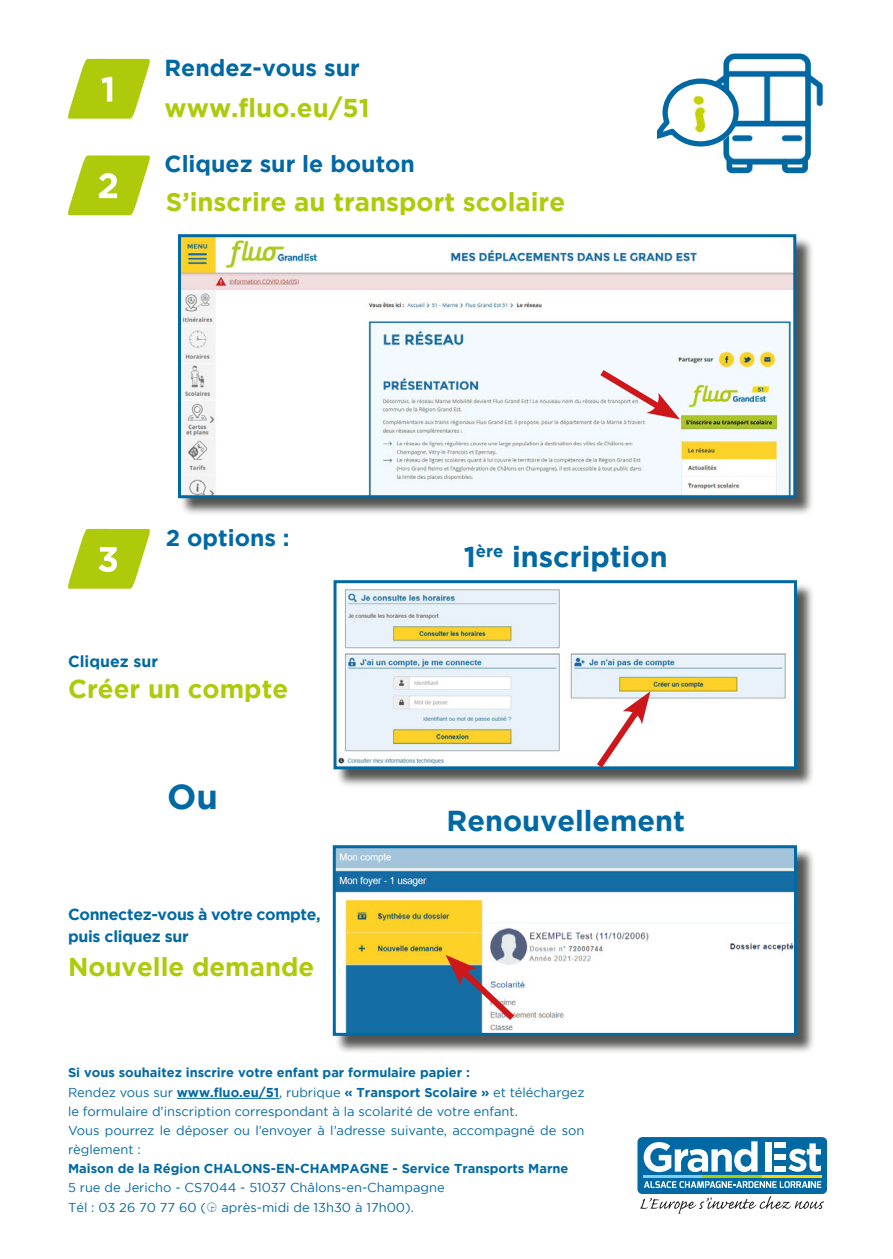
<style>
.page{position:relative;width:893px;height:1259px;background:#fff}
.page>*{position:absolute;margin:0;border:0;box-sizing:border-box;transform-origin:0 0}
.t1{font:700 34.5px "Gotham";color:#0069a4}
.t2{font:700 28.8px "Gotham";color:#0069a4}
.t3{font:700 25.8px "Gotham";color:#afca0b}
.t4{font:700 23.1px "Gotham";color:#0069a4}
.t5{font:700 15.9px/22.2px "Gotham";letter-spacing:-.02em;color:#0069a4}
.t6{font:700 15.9px "Gotham";color:#0069a4}
.t7{font:12.9px/19.2px "Gotham";color:#0069a4}
.t8{font:700 12.9px "Gotham";color:#0069a4}
.s1{font-weight:700}
</style>
<div class="page">
<div style="left:335px;top:847px;width:480px;height:207px;background:#1d1d1b;opacity:.75"></div>
<img style="left:337px;top:849px;width:456px;height:183px">
<div style="left:333px;top:845px;width:464px;height:191px;border:3px solid #0069a4"></div>
<svg style="left:68px;top:59px;width:82px;height:60px"></svg>
<svg style="left:68px;top:155px;width:82px;height:60px"></svg>
<svg style="left:68px;top:529px;width:82px;height:60px"></svg>
<hr style="left:177px;top:1097px;width:102px;height:1px;background:#0069a4">
<div style="left:336px;top:582px;width:479px;height:206px;background:#1d1d1b;opacity:.75"></div>
<img style="left:337px;top:584px;width:456px;height:181px">
<div style="left:333px;top:580px;width:464px;height:189px;border:3px solid #0069a4"></div>
<div style="left:180px;top:236px;width:634px;height:280px;background:#1d1d1b;opacity:.75"></div>
<img style="left:182px;top:238px;width:610px;height:256px">
<div style="left:178px;top:234px;width:618px;height:264px;border:3px solid #0069a4"></div>
<div style="left:637px;top:1136px;width:191px;height:58px;background:#0069a4;border-radius:6px"></div>
<div style="left:636px;top:1135px;width:192px;height:60px;border:1px solid #fff;border-radius:6px"></div>
<svg style="left:644px;top:1181px;width:177px;height:7px"></svg>
<svg style="left:644px;top:1141px;width:113px;height:31px"></svg>
<svg style="left:788px;top:1143px;width:33px;height:28px"></svg>
<div style="left:774px;top:1165px;width:11px;height:6px;background:#fff"></div>
<div style="left:774px;top:1154px;width:11px;height:5px;background:#fff"></div>
<div style="left:774px;top:1142px;width:11px;height:6px;background:#fff"></div>
<div style="left:765px;top:1142px;width:7px;height:29px;background:#fff"></div>
<hr style="left:643px;top:1175px;width:60px;height:2px;background:#7dcef5">
<hr style="left:703px;top:1175px;width:59px;height:2px;background:#afca0b">
<hr style="left:762px;top:1175px;width:59px;height:2px;background:#ffd500">
<svg style="left:640px;top:1196px;width:184px;height:17px"></svg>
<img style="left:694px;top:53px;width:130px;height:121px">
<svg style="left:657px;top:78px;width:82px;height:68px"></svg>
<svg style="left:594px;top:364px;width:86px;height:55px"></svg>
<svg style="left:591px;top:691px;width:59px;height:83px"></svg>
<svg style="left:446px;top:955px;width:75px;height:71px"></svg>
<p class="t4" style="left:165px;top:54px;width:197px">Rendez-vous sur</p>
<p class="t3" style="left:165px;top:93px;width:206px">www.fluo.eu/51</p>
<p class="t4" style="left:165px;top:151px;width:252px">Cliquez sur le bouton</p>
<p class="t3" style="left:166px;top:187px;width:401px">S’inscrire au transport scolaire</p>
<p class="t4" style="left:166px;top:524px;width:125px">2 options :</p>
<p class="t6" style="left:68px;top:652px;width:91px">Cliquez sur</p>
<p class="t3" style="left:68px;top:674px;width:222px">Créer un compte</p>
<p class="t1" style="left:167px;top:777px;width:52px">Ou</p>
<p class="t5" style="left:68px;top:902px;width:254px">Connectez-vous à votre compte, puis cliquez sur</p>
<p class="t3" style="left:68px;top:952px;width:248px">Nouvelle demande</p>
<p class="t2" style="left:464px;top:540px;width:205px">1<sup>ère</sup> inscription</p>
<p class="t2" style="left:447px;top:804px;width:240px">Renouvellement</p>
<p class="t8" style="left:68px;top:1065px;width:403px">Si vous souhaitez inscrire votre enfant par formulaire papier :</p>
<p class="t7" style="left:68px;top:1082px;width:518px">Rendez vous sur <span class="s1">www.fluo.eu/51</span>, rubrique <span class="s1">« Transport Scolaire »</span> et téléchargez le formulaire d’inscription correspondant à la scolarité de votre enfant.</p>
<p class="t7" style="left:68px;top:1120px;width:518px">Vous pourrez le déposer ou l’envoyer à l’adresse suivante, accompagné de son règlement :</p>
<p class="t8" style="left:68px;top:1161px;width:502px">Maison de la Région CHALONS-EN-CHAMPAGNE - Service Transports Marne</p>
<p class="t7" style="left:68px;top:1178px;width:378px">5 rue de Jericho - CS7044 - 51037 Châlons-en-Champagne</p>
<p class="t7" style="left:68px;top:1197px;width:347px">Tél : 03 26 70 77 60 ( après-midi de 13h30 à 17h00).</p>
</div>
